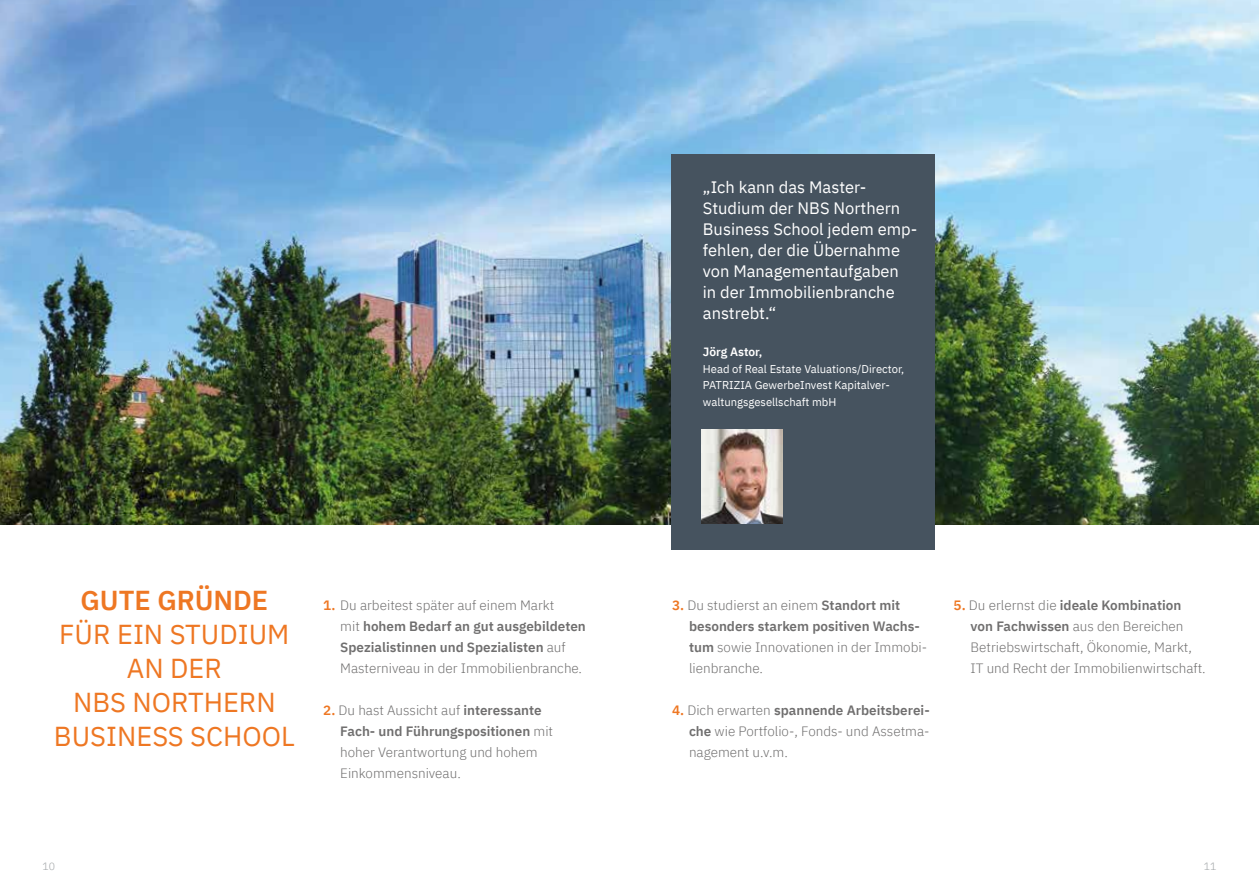
<style>
.page{position:relative;width:1259px;height:893px;background:#fff}
.page>*{position:absolute;margin:0;border:0;box-sizing:border-box;transform-origin:0 0}
.t1{font:27.3px/34.2px "IBM Plex Sans";color:#ee7723;text-align:center}
.t2{font:600 27.3px "IBM Plex Sans";color:#ee7723}
.t3{font:16.5px/21px "IBM Plex Sans";color:#fff}
.t4{font:300 13.5px/21px "IBM Plex Sans";color:#706f6f}
.t5{font:600 12px "IBM Plex Sans";color:#fff}
.t6{font:11.25px/16.5px "IBM Plex Sans";color:#fff}
.t7{font:300 10.5px "IBM Plex Sans";color:#a1a5a7}
.s1{font-weight:600;color:#ee7723}
.s2{font-weight:600}
</style>
<div class="page">
<img style="left:0;top:0;width:1259px;height:524px">
<div style="left:671px;top:154px;width:263px;height:396px;background:#46535f"></div>
<img style="left:702px;top:429px;width:80px;height:94px">
<h1 class="t2" style="left:80px;top:579px;width:189px">GUTE GRÜNDE</h1>
<h1 class="t1" style="left:54px;top:615px;width:242px">FÜR EIN STUDIUM<br>AN DER<br>NBS NORTHERN<br>BUSINESS SCHOOL</h1>
<p class="t4" style="left:340px;top:593px;width:247px;text-indent:-17px"><span class="s1">1.</span> Du arbeitest später auf einem Markt<br>mit <span class="s2">hohem Bedarf an gut ausgebildeten Spezialistinnen und Spezialisten</span> auf Masterniveau in der Immobilienbranche.</p>
<p class="t4" style="left:340px;top:698px;width:214px;text-indent:-17px"><span class="s1">2.</span> Du hast Aussicht auf <span class="s2">interessante<br>Fach- und Führungspositionen</span> mit hoher Verantwortung und hohem<br>Einkommensniveau.</p>
<p class="t3" style="left:703px;top:175px;width:216px">„Ich kann das Master-<br>Studium der NBS Northern<br>Business School jedem emp&shy;fehlen, der die Übernahme von Managementaufgaben<br>in der Immobilienbranche anstrebt.“</p>
<p class="t5" style="left:703px;top:342px;width:61px">Jörg Astor,</p>
<p class="t6" style="left:703px;top:359px;width:203px">Head of Real Estate Valuations/Director,<br>PATRIZIA GewerbeInvest Kapitalver&shy;waltungsgesellschaft mbH</p>
<p class="t4" style="left:689px;top:593px;width:240px;text-indent:-17px"><span class="s1">3.</span> Du studierst an einem <span class="s2">Standort mit besonders starkem positiven Wachs&shy;tum</span> sowie Innovationen in der Immobi&shy;lienbranche.</p>
<p class="t4" style="left:689px;top:698px;width:242px;text-align:justify;text-indent:-17px"><span class="s1">4.</span> Dich erwarten <span class="s2">spannende Arbeitsberei&shy;che</span> wie Portfolio-, Fonds- und Assetma&shy;nagement u.v.m.</p>
<p class="t4" style="left:970px;top:593px;width:237px;text-indent:-17px"><span class="s1">5.</span> Du erlernst die <span class="s2">ideale Kombination von Fachwissen</span> aus den Bereichen Betriebswirtschaft, Ökonomie, Markt, IT und Recht der Immobilienwirtschaft.</p>
<p class="t7" style="left:43px;top:859px;width:14px">10</p>
<p class="t7" style="left:1203px;top:858px;width:14px">11</p>
</div>
